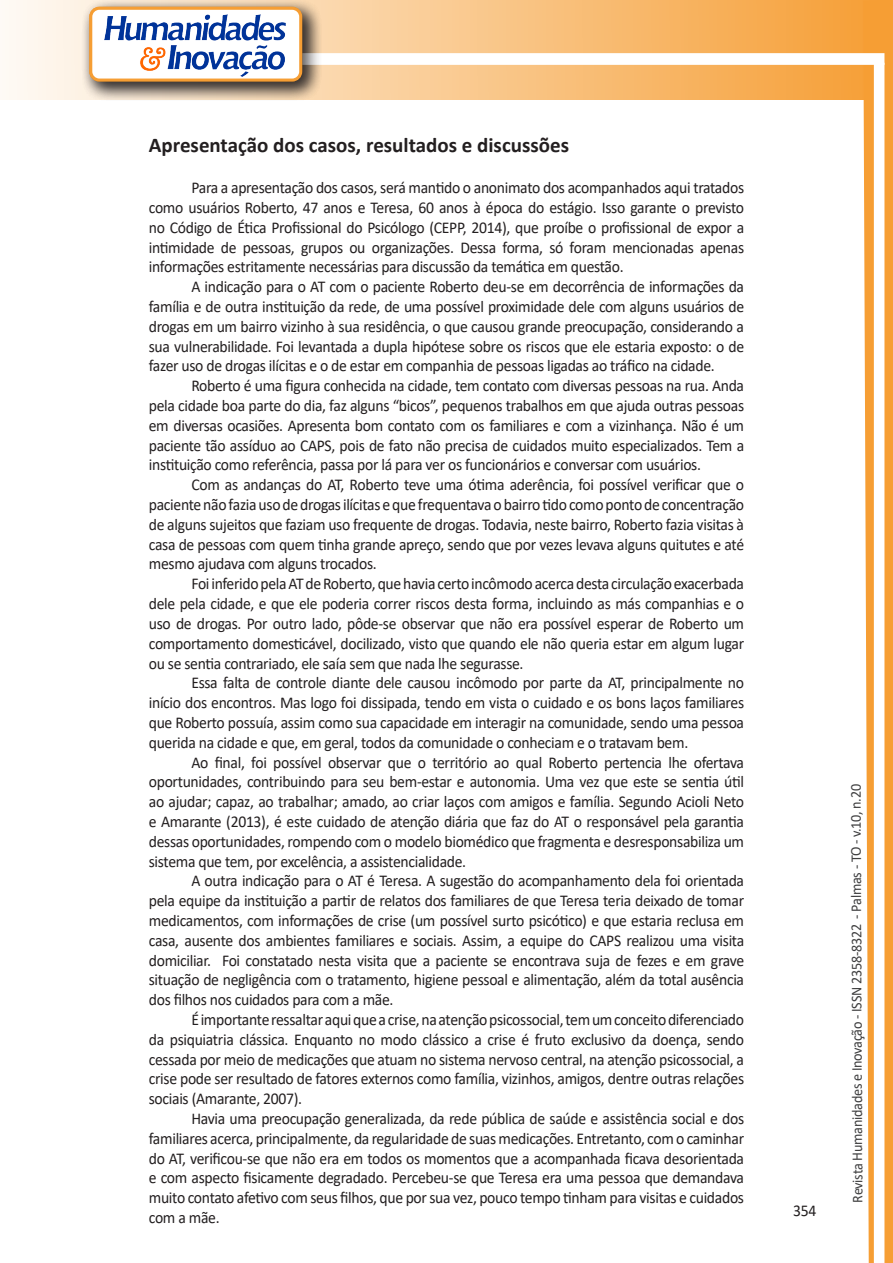
<style>
.page{position:relative;width:893px;height:1263px;background:#fff}
.page>*{position:absolute;margin:0;border:0;box-sizing:border-box;transform-origin:0 0}
.Titulo_2{font:700 21px "Calibri";color:#231f20}
.texto{font:16.5px/19.8px "Calibri";letter-spacing:-.02em;color:#231f20;text-align:justify;scale:.95 1}
.t1{font:15px "Calibri";letter-spacing:-.025em;color:#3e3e3f;scale:.95 1}
</style>
<div class="page">
<svg style="left:5px;top:0;width:858px;height:100px;background:#f9c484"></svg>
<div style="left:302px;top:53px;width:582px;height:12px;background:#fff;border:2px solid #fff"></div>
<svg style="left:863px;top:0;width:30px;height:1263px"></svg>
<div style="left:81px;top:0;width:241px;height:102px;background:#231f20;opacity:.75"></div>
<div style="left:91px;top:8px;width:210px;height:72px;background:#fff;border-radius:9px"></div>
<img style="left:104px;top:14px;width:181px;height:62px">
<div style="left:89px;top:7px;width:213px;height:75px;border:3px solid #f69e34;border-radius:9px"></div>
<p class="Titulo_2" style="left:149px;top:130px;width:422px">Apresentação dos casos, resultados e discussões</p>
<p class="texto" style="left:149px;top:177px;width:628px;text-indent:43px">Para a apresentação dos casos, será mantido o anonimato dos acompanhados aqui tratados como usuários Roberto, 47 anos e Teresa, 60 anos à época do estágio. Isso garante o previsto no Código de Ética Profissional do Psicólogo (CEPP, 2014), que proíbe o profissional de expor a intimidade de pessoas, grupos ou organizações. Dessa forma, só foram mencionadas apenas informações estritamente necessárias para discussão da temática em questão.</p>
<p class="texto" style="left:149px;top:276px;width:628px;text-indent:43px">A indicação para o AT com o paciente Roberto deu-se em decorrência de informações da família e de outra instituição da rede, de uma possível proximidade dele com alguns usuários de drogas em um bairro vizinho à sua residência, o que causou grande preocupação, considerando a sua vulnerabilidade. Foi levantada a dupla hipótese sobre os riscos que ele estaria exposto: o de fazer uso de drogas ilícitas e o de estar em companhia de pessoas ligadas ao tráfico na cidade.</p>
<p class="texto" style="left:149px;top:375px;width:628px;text-indent:43px">Roberto é uma figura conhecida na cidade, tem contato com diversas pessoas na rua. Anda pela cidade boa parte do dia, faz alguns “bicos”, pequenos trabalhos em que ajuda outras pessoas em diversas ocasiões. Apresenta bom contato com os familiares e com a vizinhança. Não é um paciente tão assíduo ao CAPS, pois de fato não precisa de cuidados muito especializados. Tem a instituição como referência, passa por lá para ver os funcionários e conversar com usuários.</p>
<p class="texto" style="left:149px;top:474px;width:628px;text-indent:43px">Com as andanças do AT, Roberto teve uma ótima aderência, foi possível verificar que o pacientenãofaziausodedrogasilícitas equefrequentavaobairrotidocomopontodeconcentração de alguns sujeitos que faziam uso frequente de drogas. Todavia, neste bairro, Roberto fazia visitas à casa de pessoas com quem tinha grande apreço, sendo que por vezes levava alguns quitutes e até mesmo ajudava com alguns trocados.</p>
<p class="texto" style="left:149px;top:573px;width:628px;text-indent:43px">Foi inferidopelaATdeRoberto,quehaviacertoincômodoacercadestacirculaçãoexacerbada dele pela cidade, e que ele poderia correr riscos desta forma, incluindo as más companhias e o uso de drogas. Por outro lado, pôde-se observar que não era possível esperar de Roberto um comportamento domesticável, docilizado, visto que quando ele não queria estar em algum lugar ou se sentia contrariado, ele saía sem que nada lhe segurasse.</p>
<p class="texto" style="left:149px;top:672px;width:628px;text-indent:43px">Essa falta de controle diante dele causou incômodo por parte da AT, principalmente no início dos encontros. Mas logo foi dissipada, tendo em vista o cuidado e os bons laços familiares que Roberto possuía, assim como sua capacidade em interagir na comunidade, sendo uma pessoa querida na cidade e que, em geral, todos da comunidade o conheciam e o tratavam bem.</p>
<p class="texto" style="left:149px;top:752px;width:628px;text-indent:43px">Ao final, foi possível observar que o território ao qual Roberto pertencia lhe ofertava oportunidades, contribuindo para seu bem-estar e autonomia. Uma vez que este se sentia útil ao ajudar; capaz, ao trabalhar; amado, ao criar laços com amigos e família. Segundo Acioli Neto e Amarante (2013), é este cuidado de atenção diária que faz do AT o responsável pela garantia dessas oportunidades, rompendo com o modelo biomédico que fragmenta e desresponsabiliza um sistema que tem, por excelência, a assistencialidade.</p>
<p class="texto" style="left:149px;top:870px;width:628px;text-indent:43px">A outra indicação para o AT é Teresa. A sugestão do acompanhamento dela foi orientada pela equipe da instituição a partir de relatos dos familiares de que Teresa teria deixado de tomar medicamentos, com informações de crise (um possível surto psicótico) e que estaria reclusa em casa, ausente dos ambientes familiares e sociais. Assim, a equipe do CAPS realizou uma visita domiciliar. Foi constatado nesta visita que a paciente se encontrava suja de fezes e em grave situação de negligência com o tratamento, higiene pessoal e alimentação, além da total ausência dos filhos nos cuidados para com a mãe.</p>
<p class="texto" style="left:149px;top:1009px;width:628px;text-indent:43px">Éimportanteressaltaraquiqueacrise,naatençãopsicossocial,temumconceitodiferenciado da psiquiatria clássica. Enquanto no modo clássico a crise é fruto exclusivo da doença, sendo cessada por meio de medicações que atuam no sistema nervoso central, na atenção psicossocial, a crise pode ser resultado de fatores externos como família, vizinhos, amigos, dentre outras relações sociais (Amarante, 2007).</p>
<p class="texto" style="left:149px;top:1108px;width:628px;text-indent:43px">Havia uma preocupação generalizada, da rede pública de saúde e assistência social e dos familiares acerca, principalmente, da regularidade de suas medicações. Entretanto, com o caminhar do AT, verificou-se que não era em todos os momentos que a acompanhada ficava desorientada e com aspecto fisicamente degradado. Percebeu-se que Teresa era uma pessoa que demandava muito contato afetivo com seus filhos, que por sua vez, pouco tempo tinham para visitas e cuidados com a mãe.</p>
<p class="texto" style="left:793px;top:1200px;width:26px">354</p>
<p class="t1" style="left:846px;top:1203px;width:442px;rotate:-90deg">Revista Humanidades e Inovação - ISSN 2358-8322 - Palmas - TO - v.10, n.20</p>
</div>
